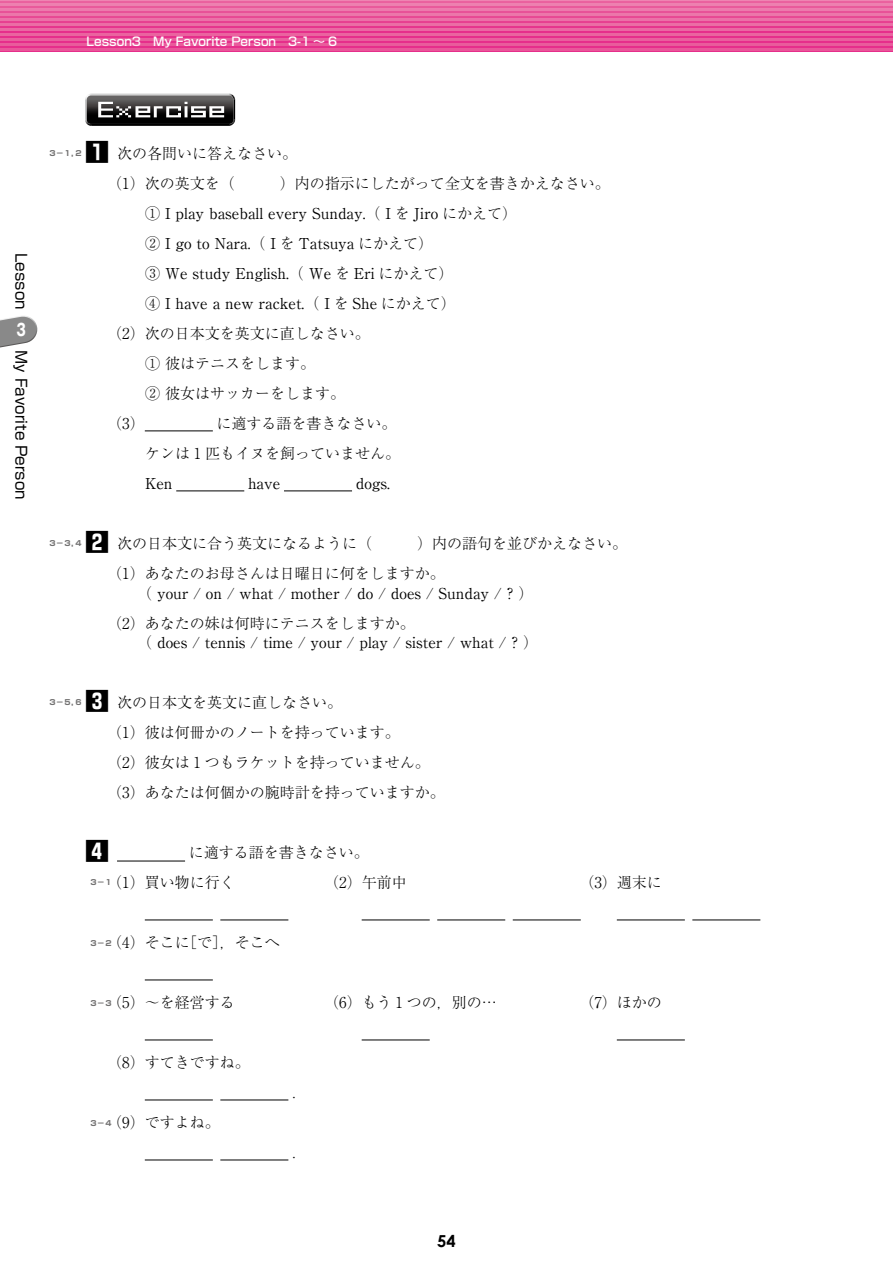
<style>
.page{position:relative;width:893px;height:1263px;background:#fff}
.page>*{position:absolute;margin:0;border:0;box-sizing:border-box;transform-origin:0 0}
.t1{font:700 24px "Shin Go Pr 6";color:#000}
.t2{font:700 16.5px "Century Gothic";color:#000}
.t3{font:700 16.5px "Gothic MB101 Pr 6";color:#fff;scale:.75 1}
.t4{font:300 15px/30px "Ryumin Pr 6";color:#000}
.t5{font:15px/30px "Ryumin Pr 6";color:#000}
.t6{font:15px "Shin Go Pr 6";color:#000}
.t7{font:500 12px "Shin Go Pro";color:#fff}
.t8{font:700 7.5px "Shin Go Pr 6";color:#727171}
.s1{font-family:"Shin Go Pr 6";font-weight:700;font-size:24px}
.s2{font-weight:300}
</style>
<div class="page">
<svg style="left:0;top:1px;width:893px;height:51px;background:#e84d97"></svg>
<hr style="left:0;top:0;width:893px;height:1px;background:#ee84b2">
<hr style="left:0;top:4px;width:893px;height:2px;background:#ed7faf">
<hr style="left:0;top:9px;width:893px;height:2px;background:#ec7aac">
<hr style="left:0;top:14px;width:893px;height:2px;background:#ec75a9">
<hr style="left:0;top:19px;width:893px;height:2px;background:#eb70a7">
<hr style="left:0;top:24px;width:893px;height:2px;background:#eb6ca4">
<hr style="left:0;top:29px;width:893px;height:2px;background:#ea67a2">
<hr style="left:0;top:34px;width:893px;height:2px;background:#ea639f">
<hr style="left:0;top:39px;width:893px;height:2px;background:#e95e9d">
<hr style="left:0;top:44px;width:893px;height:2px;background:#e95a9b">
<hr style="left:0;top:49px;width:893px;height:2px;background:#e95699">
<svg style="left:0;top:316px;width:38px;height:32px"></svg>
<svg style="left:85px;top:94px;width:150px;height:32px;background:#565555"></svg>
<hr style="left:145px;top:431px;width:68px;height:1px;background:#000">
<hr style="left:176px;top:491px;width:68px;height:1px;background:#000">
<hr style="left:284px;top:491px;width:68px;height:1px;background:#000">
<hr style="left:117px;top:861px;width:68px;height:1px;background:#000">
<hr style="left:145px;top:920px;width:68px;height:1px;background:#000">
<hr style="left:220px;top:920px;width:68px;height:1px;background:#000">
<hr style="left:362px;top:920px;width:68px;height:1px;background:#000">
<hr style="left:437px;top:920px;width:68px;height:1px;background:#000">
<hr style="left:513px;top:920px;width:68px;height:1px;background:#000">
<hr style="left:617px;top:920px;width:68px;height:1px;background:#000">
<hr style="left:692px;top:920px;width:68px;height:1px;background:#000">
<hr style="left:145px;top:980px;width:68px;height:1px;background:#000">
<hr style="left:145px;top:1040px;width:68px;height:1px;background:#000">
<hr style="left:362px;top:1040px;width:68px;height:1px;background:#000">
<hr style="left:617px;top:1040px;width:68px;height:1px;background:#000">
<hr style="left:145px;top:1100px;width:68px;height:1px;background:#000">
<hr style="left:220px;top:1100px;width:68px;height:1px;background:#000">
<hr style="left:145px;top:1160px;width:68px;height:1px;background:#000">
<hr style="left:220px;top:1160px;width:68px;height:1px;background:#000">
<p class="t7" style="left:87px;top:31px;width:252px">Lesson3　My Favorite Person　3-1 ～ 6</p>
<p class="t6" style="left:34px;top:253px;width:58px;rotate:90deg">Lesson</p>
<p class="t3" style="left:17px;top:316px;width:14px">3</p>
<p class="t6" style="left:34px;top:350px;width:151px;rotate:90deg">My Favorite Person</p>
<p class="t4" style="left:85px;top:138px;width:213px"><span class="s1">1</span> 次の各問いに答えなさい。</p>
<p class="t4" style="left:107px;top:168px;width:504px">（1）次の英文を（　　　）内の指示にしたがって全文を書きかえなさい。</p>
<p class="t5" style="left:145px;top:198px;width:373px"><span class="s2">①</span> I play baseball every Sunday.<span class="s2">（</span> I <span class="s2">を</span> Jiro <span class="s2">にかえて）</span></p>
<p class="t5" style="left:145px;top:228px;width:290px"><span class="s2">②</span> I go to Nara.<span class="s2">（</span> I <span class="s2">を</span> Tatsuya <span class="s2">にかえて）</span></p>
<p class="t5" style="left:145px;top:258px;width:310px"><span class="s2">③</span> We study English.<span class="s2">（</span> We <span class="s2">を</span> Eri <span class="s2">にかえて）</span></p>
<p class="t5" style="left:145px;top:288px;width:312px"><span class="s2">④</span> I have a new racket.<span class="s2">（</span> I <span class="s2">を</span> She <span class="s2">にかえて）</span></p>
<p class="t4" style="left:107px;top:318px;width:264px">（2）次の日本文を英文に直しなさい。</p>
<p class="t4" style="left:145px;top:348px;width:171px">① 彼はテニスをします。</p>
<p class="t4" style="left:145px;top:378px;width:201px">② 彼女はサッカーをします。</p>
<p class="t4" style="left:107px;top:408px;width:39px">（3）</p>
<p class="t4" style="left:145px;top:408px;width:256px;text-align:right">に適する語を書きなさい。<br>ケンは 1 匹もイヌを飼っていません。</p>
<p class="t5" style="left:145px;top:468px;width:29px">Ken</p>
<p class="t5" style="left:248px;top:468px;width:34px">have</p>
<p class="t5" style="left:356px;top:468px;width:36px">dogs.</p>
<p class="t4" style="left:107px;top:528px;width:521px;text-indent:-22px"><span class="s1">2</span> 次の日本文に合う英文になるように（　　　）内の語句を並びかえなさい。（1）あなたのお母さんは日曜日に何をしますか。</p>
<p class="t5" style="left:107px;top:577px;width:428px;text-indent:30px"><span class="s2">（</span> your / on / what / mother / do / does / Sunday / ? <span class="s2">）（2）あなたの妹は何時にテニスをしますか。</span></p>
<p class="t5" style="left:137px;top:627px;width:402px"><span class="s2">（</span> does / tennis / time / your / play / sister / what / ? <span class="s2">）</span></p>
<p class="t4" style="left:107px;top:687px;width:339px;text-indent:-22px"><span class="s1">3</span> 次の日本文を英文に直しなさい。<br>（1）彼は何冊かのノートを持っています。<br>（2）彼女は 1 つもラケットを持っていません。（3）あなたは何個かの腕時計を持っていますか。</p>
<h1 class="t1" style="left:85px;top:832px;width:25px">4</h1>
<p class="t4" style="left:107px;top:837px;width:263px;text-indent:82px">に適する語を書きなさい。（1）買い物に行く</p>
<p class="t8" style="left:49px;top:148px;width:35px">３－１，２</p>
<p class="t8" style="left:49px;top:538px;width:35px">３－３，４</p>
<p class="t8" style="left:49px;top:697px;width:35px">３－５，６</p>
<p class="t4" style="left:324px;top:867px;width:84px">（2）午前中</p>
<p class="t4" style="left:579px;top:867px;width:84px">（3）週末に</p>
<p class="t8" style="left:90px;top:877px;width:24px">３－１</p>
<p class="t4" style="left:107px;top:927px;width:174px">（4）そこに［で］，そこへ</p>
<p class="t8" style="left:90px;top:937px;width:24px">３－２</p>
<p class="t4" style="left:107px;top:987px;width:129px">（5）～を経営する</p>
<p class="t4" style="left:324px;top:987px;width:174px">（6）もう 1 つの，別の…</p>
<p class="t4" style="left:579px;top:987px;width:84px">（7）ほかの</p>
<p class="t8" style="left:90px;top:997px;width:24px">３－３</p>
<p class="t4" style="left:107px;top:1047px;width:144px">（8）すてきですね。</p>
<p class="t4" style="left:107px;top:1107px;width:114px">（9）ですよね。</p>
<p class="t8" style="left:90px;top:1117px;width:24px">３－４</p>
<p class="t4" style="left:292px;top:1077px;width:16px">．</p>
<p class="t4" style="left:292px;top:1137px;width:16px">．</p>
<p class="t2" style="left:437px;top:1228px;width:20px">54</p>
</div>
